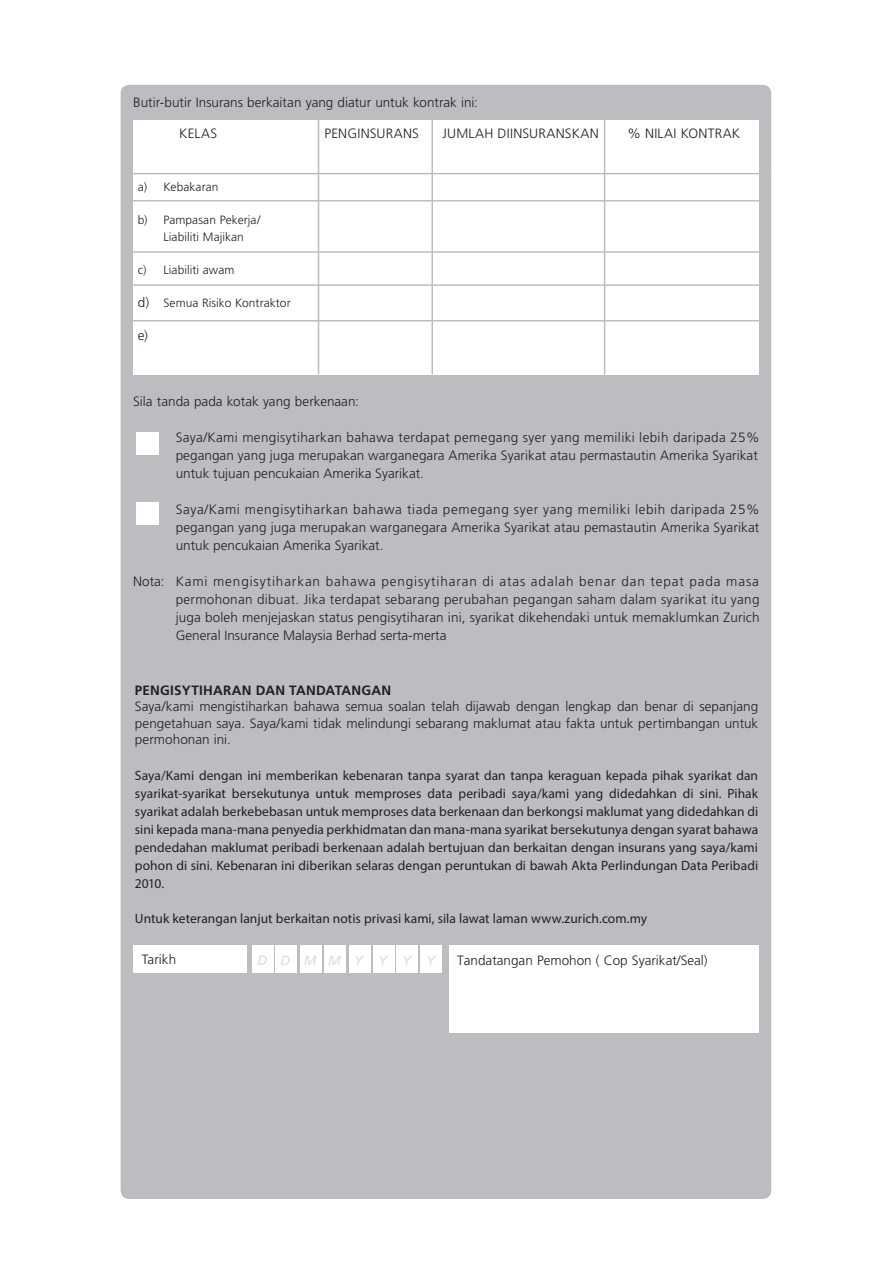
<style>
.page{position:relative;width:893px;height:1263px;background:#fff}
.page>*{position:absolute;margin:0;border:0;box-sizing:border-box;transform-origin:0 0}
.t1{font:300 13.5px/18px "Frutiger";color:#231f20;text-align:justify}
.t2{font:13.5px/18px "Myriad Pro";color:#231f20;text-align:justify}
.t3{font:300 13.5px "Frutiger";letter-spacing:.02em;color:#231f20}
.t4{font:700 13.5px "Frutiger";letter-spacing:.015em;color:#231f20}
.t5{font:italic 13.5px "Frutiger";color:#dcddde}
.t6{font:300 12px/16.5px "Frutiger";letter-spacing:.005em;color:#231f20}
.s1{font-size:13.5px}
</style>
<div class="page">
<div style="left:121px;top:85px;width:650px;height:1114px;background:#bcbdc0;border-radius:9px"></div>
<div style="left:134px;top:120px;width:625px;height:255px;background:#fff"></div>
<hr style="left:131px;top:173px;width:640px;height:1px;background:#bcbec0">
<hr style="left:130px;top:200px;width:639px;height:1px;background:#bcbec0">
<hr style="left:126px;top:251px;width:640px;height:2px;background:#bcbec0">
<hr style="left:127px;top:284px;width:639px;height:2px;background:#bcbec0">
<hr style="left:126px;top:320px;width:640px;height:1px;background:#bcbec0">
<hr style="left:318px;top:120px;width:1px;height:255px;background:#bcbec0">
<hr style="left:431px;top:120px;width:2px;height:255px;background:#bcbec0">
<hr style="left:604px;top:120px;width:1px;height:255px;background:#bcbec0">
<div style="left:137px;top:432px;width:22px;height:23px;background:#fff"></div>
<div style="left:137px;top:502px;width:22px;height:22px;background:#fff"></div>
<div style="left:252px;top:945px;width:21px;height:28px;background:#fff"></div>
<div style="left:275px;top:945px;width:21px;height:28px;background:#fff"></div>
<div style="left:301px;top:945px;width:21px;height:28px;background:#fff"></div>
<div style="left:324px;top:945px;width:21px;height:28px;background:#fff"></div>
<div style="left:350px;top:945px;width:21px;height:28px;background:#fff"></div>
<div style="left:373px;top:945px;width:21px;height:28px;background:#fff"></div>
<div style="left:396px;top:945px;width:22px;height:28px;background:#fff"></div>
<div style="left:420px;top:945px;width:21px;height:28px;background:#fff"></div>
<div style="left:133px;top:945px;width:114px;height:28px;background:#fff"></div>
<div style="left:449px;top:945px;width:309px;height:88px;background:#fff"></div>
<p class="t1" style="left:133px;top:94px;width:346px">Butir-butir Insurans berkaitan yang diatur untuk kontrak ini:</p>
<p class="t1" style="left:179px;top:124px;width:39px">KELAS</p>
<p class="t1" style="left:325px;top:124px;width:96px">PENGINSURANS</p>
<p class="t3" style="left:442px;top:126px;width:158px">JUMLAH DIINSURANSKAN</p>
<p class="t3" style="left:627px;top:126px;width:114px">% NILAI KONTRAK</p>
<p class="t6" style="left:138px;top:179px;width:82px">a) Kebakaran</p>
<p class="t6" style="left:163px;top:212px;width:98px;text-indent:-26px">b) Pampasan Pekerja/<br>Liabiliti Majikan</p>
<p class="t6" style="left:138px;top:261px;width:98px">c) Liabiliti awam</p>
<p class="t6" style="left:138px;top:294px;width:154px"><span class="s1">d)</span> Semua Risiko Kontraktor</p>
<p class="t1" style="left:138px;top:326px;width:12px">e)</p>
<p class="t1" style="left:133px;top:393px;width:227px">Sila tanda pada kotak yang berkenaan:</p>
<p class="t1" style="left:176px;top:429px;width:585px">Saya/Kami mengisytiharkan bahawa terdapat pemegang syer yang memiliki lebih daripada 25% pegangan yang juga merupakan warganegara Amerika Syarikat atau permastautin Amerika Syarikat untuk tujuan pencukaian Amerika Syarikat.</p>
<p class="t1" style="left:176px;top:501px;width:585px">Saya/Kami mengisytiharkan bahawa tiada pemegang syer yang memiliki lebih daripada 25% pegangan yang juga merupakan warganegara Amerika Syarikat atau pemastautin Amerika Syarikat untuk pencukaian Amerika Syarikat.</p>
<p class="t1" style="left:176px;top:573px;width:585px;text-indent:-43px">Nota: Kami mengisytiharkan bahawa pengisytiharan di atas adalah benar dan tepat pada masa permohonan dibuat. Jika terdapat sebarang perubahan pegangan saham dalam syarikat itu yang juga boleh menjejaskan status pengisytiharan ini, syarikat dikehendaki untuk memaklumkan Zurich General Insurance Malaysia Berhad serta-merta</p>
<p class="t4" style="left:135px;top:682px;width:258px">PENGISYTIHARAN DAN TANDATANGAN</p>
<p class="t1" style="left:135px;top:698px;width:625px;line-height:16.5px">Saya/kami mengistiharkan bahawa semua soalan telah dijawab dengan lengkap dan benar di sepanjang pengetahuan saya. Saya/kami tidak melindungi sebarang maklumat atau fakta untuk pertimbangan untuk permohonan ini.</p>
<p class="t2" style="left:135px;top:766px;width:625px">Saya/Kami dengan ini memberikan kebenaran tanpa syarat dan tanpa keraguan kepada pihak syarikat dan syarikat-syarikat bersekutunya untuk memproses data peribadi saya/kami yang didedahkan di sini. Pihak syarikat adalah berkebebasan untuk memproses data berkenaan dan berkongsi maklumat yang didedahkan di sini kepada mana-mana penyedia perkhidmatan dan mana-mana syarikat bersekutunya dengan syarat bahawa pendedahan maklumat peribadi berkenaan adalah bertujuan dan berkaitan dengan insurans yang saya/kami pohon di sini. Kebenaran ini diberikan selaras dengan peruntukan di bawah Akta Perlindungan Data Peribadi 2010.</p>
<p class="t2" style="left:135px;top:909px;width:514px">Untuk keterangan lanjut berkaitan notis privasi kami, sila lawat laman www.zurich.com.my</p>
<p class="t5" style="left:257px;top:952px;width:179px">D D M M Y Y Y Y</p>
<p class="t1" style="left:457px;top:951px;width:252px">Tandatangan Pemohon ( Cop Syarikat/Seal)</p>
<p class="t1" style="left:142px;top:950px;width:36px">Tarikh</p>
</div>
